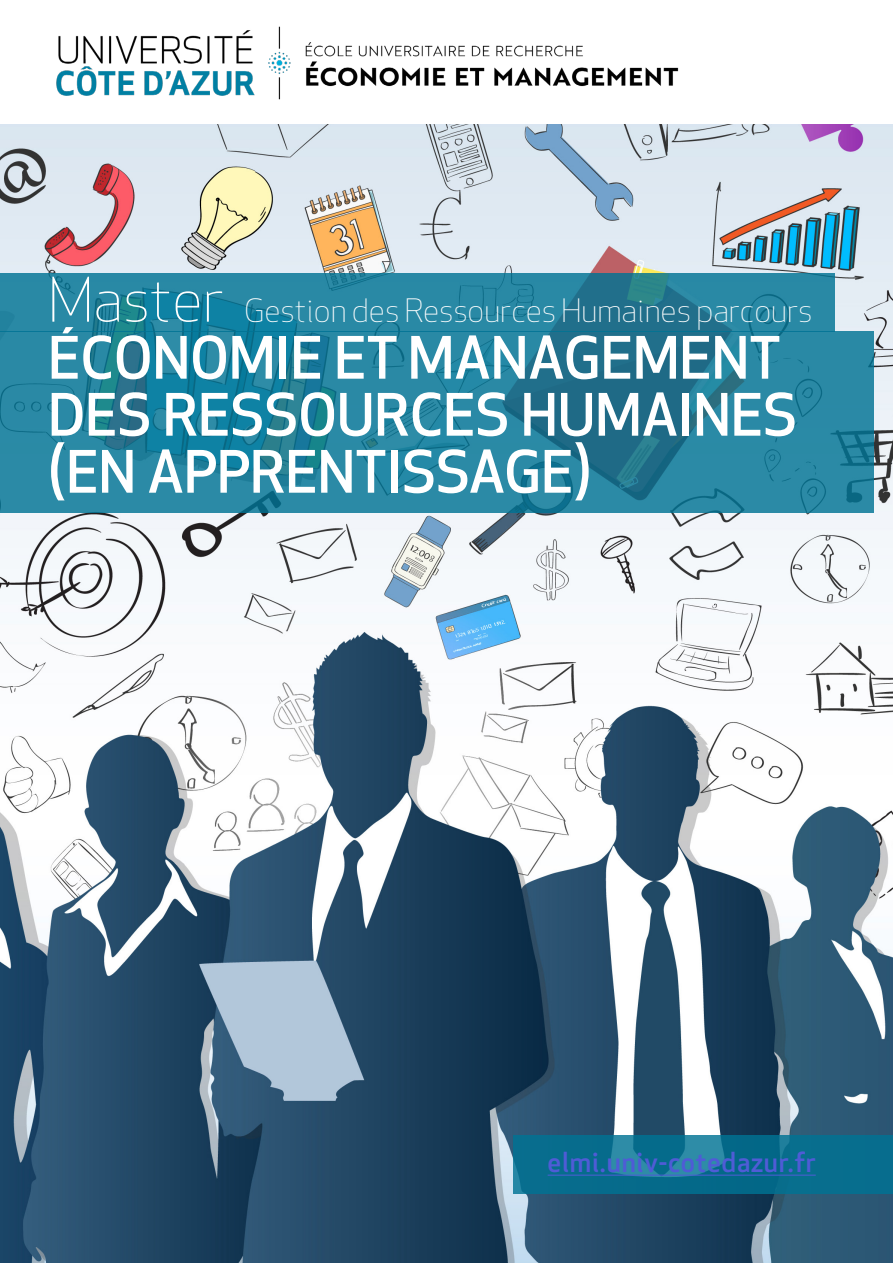
<style>
.page{position:relative;width:893px;height:1263px;background:#fff}
.page>*{position:absolute;margin:0;border:0;box-sizing:border-box;transform-origin:0 0}
.t1{font:500 57px/57px "Apex New";color:#fff}
.t2{font:300 31.5px "Apex New";color:#fff}
.t3{font:500 27px "Apex New";letter-spacing:.03em;color:#4f5cd6}
.s1{font-size:60px}
</style>
<div class="page">
<img style="left:0;top:124px;width:893px;height:1139px">
<svg style="left:513px;top:1135px;width:380px;height:58px;background:#0b6f8f"></svg>
<hr style="left:548px;top:1175px;width:268px;height:1px;background:#4f5cd6">
<svg style="left:0;top:274px;width:835px;height:58px;background:#23839f"></svg>
<svg style="left:0;top:332px;width:873px;height:181px;background:#24819d"></svg>
<img style="left:56px;top:26px;width:623px;height:74px">
<p class="t2" style="left:48px;top:291px;width:766px"><span class="s1">Master</span> Gestion des Ressources Humaines parcours</p>
<p class="t1" style="left:48px;top:328px;width:750px">ÉCONOMIE ET MANAGEMENT<br>DES RESSOURCES HUMAINES (EN APPRENTISSAGE)</p>
<p class="t3" style="left:548px;top:1144px;width:270px">elmi.univ-cotedazur.fr</p>
</div>
